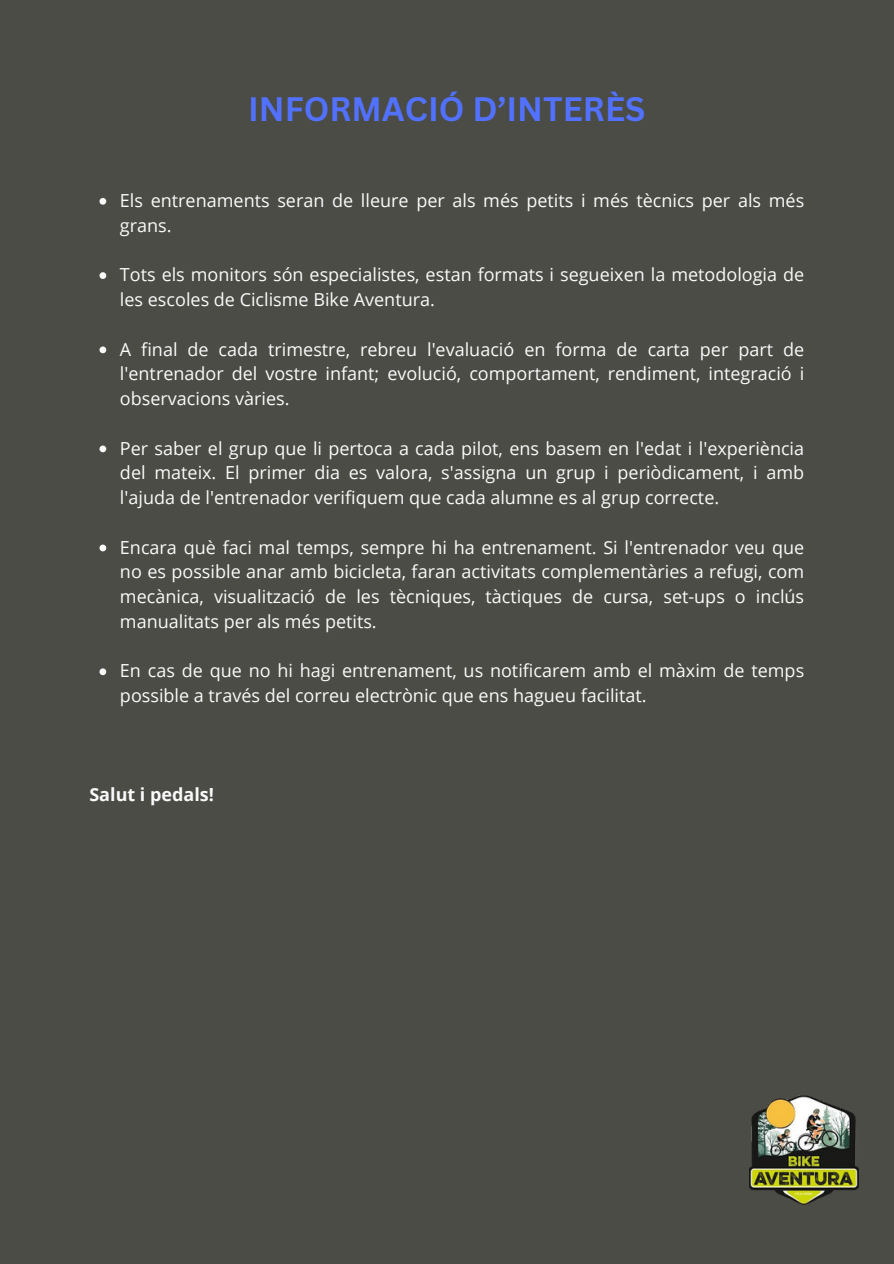
<style>
.page{position:relative;width:894px;height:1264px;background:#fff}
.page>*{position:absolute;margin:0;border:0;box-sizing:border-box;transform-origin:0 0}
.t1{font:700 33px "Canva Sans";color:#5271ff}
.t2{font:18px/24.8px "Open Sans";color:#fafafa}
.t3{font:700 18px "Open Sans";color:#fafafa}
</style>
<div class="page">
<div style="left:0;top:0;width:893px;height:1263px;background:#4a4c45"></div>
<img style="left:749px;top:1095px;width:109px;height:109px">
<svg style="left:99px;top:198px;width:7px;height:7px"></svg>
<svg style="left:99px;top:272px;width:7px;height:7px"></svg>
<svg style="left:99px;top:346px;width:7px;height:7px"></svg>
<svg style="left:99px;top:445px;width:7px;height:7px"></svg>
<svg style="left:99px;top:544px;width:7px;height:7px"></svg>
<svg style="left:99px;top:668px;width:7px;height:7px"></svg>
<p class="t1" style="left:248px;top:86px;width:399px">INFORMACIÓ D’INTERÈS</p>
<p class="t2" style="left:120px;top:187px;width:685px">Els entrenaments seran de lleure per als més petits i més tècnics per als més grans.</p>
<p class="t2" style="left:120px;top:262px;width:685px">Tots els monitors són especialistes, estan formats i segueixen la metodologia de les escoles de Ciclisme Bike Aventura.</p>
<p class="t2" style="left:120px;top:336px;width:685px;text-align:justify">A final de cada trimestre, rebreu l'evaluació en forma de carta per part de l'entrenador del vostre infant; evolució, comportament, rendiment, integració i observacions vàries.</p>
<p class="t2" style="left:120px;top:435px;width:685px;text-align:justify">Per saber el grup que li pertoca a cada pilot, ens basem en l'edat i l'experiència del mateix. El primer dia es valora, s'assigna un grup i periòdicament, i amb l'ajuda de l'entrenador verifiquem que cada alumne es al grup correcte.</p>
<p class="t2" style="left:120px;top:534px;width:685px;text-align:justify">Encara què faci mal temps, sempre hi ha entrenament. Si l'entrenador veu que no es possible anar amb bicicleta, faran activitats complementàries a refugi, com mecànica, visualització de les tècniques, tàctiques de cursa, set-ups o inclús manualitats per als més petits.</p>
<p class="t2" style="left:120px;top:658px;width:685px">En cas de que no hi hagi entrenament, us notificarem amb el màxim de temps possible a través del correu electrònic que ens hagueu facilitat.</p>
<h2 class="t3" style="left:89px;top:782px;width:126px">Salut i pedals!</h2>
</div>
